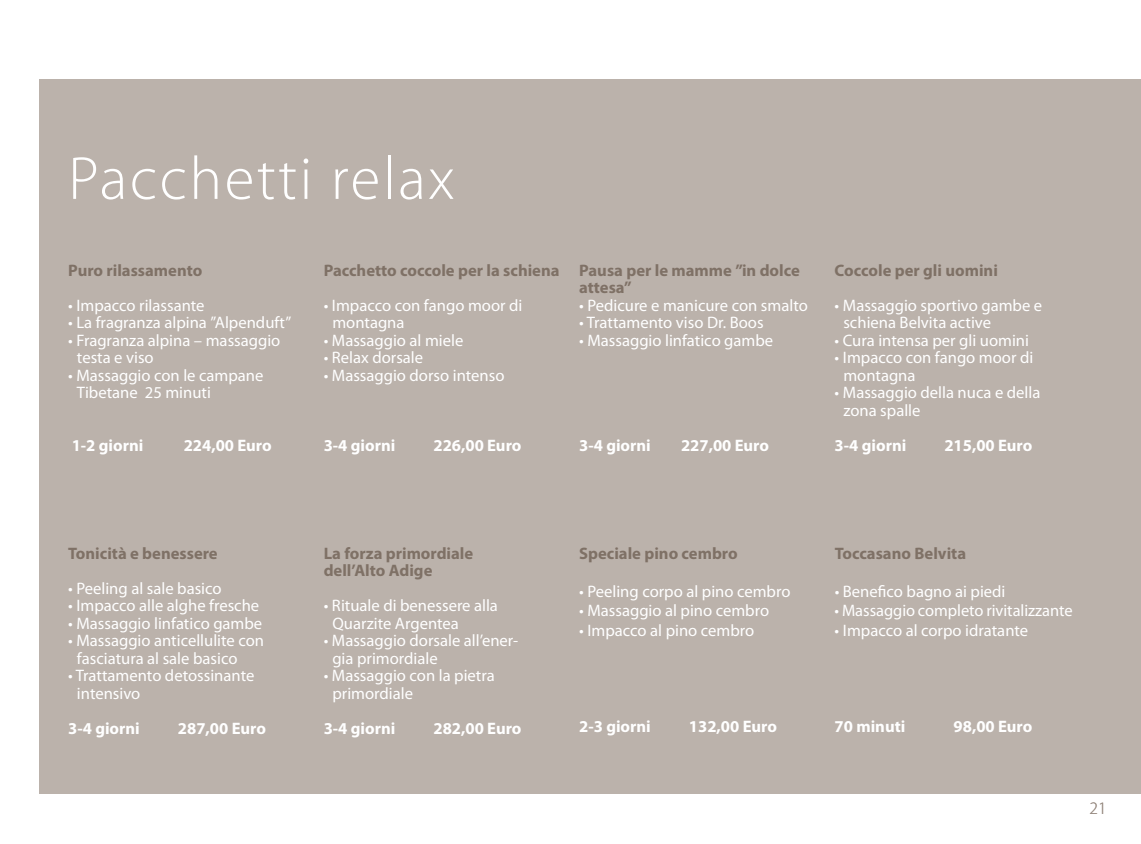
<style>
.page{position:relative;width:1141px;height:844px;background:#fff}
.page>*{position:absolute;margin:0;border:0;box-sizing:border-box;transform-origin:0 0}
.t1{font:300 61.25px "Myriad Pro";letter-spacing:.04em;color:#fff}
.t2{font:300 17.5px "Myriad Pro";color:#a2968d}
.t3{font:16.62px/17.5px "Myriad Pro";color:#fff}
.t4{font:700 16.62px/17.5px "Myriad Pro";color:#7f7166}
.t5{font:700 16.62px "Myriad Pro";color:#fff}
</style>
<div class="page">
<div style="left:40px;top:79px;width:1101px;height:715px;background:#bbb2ab"></div>
<h1 class="t1" style="left:68px;top:141px;width:388px">Pacchetti relax</h1>
<p class="t4" style="left:68px;top:261px;width:136px">Puro rilassamento</p>
<p class="t3" style="left:68px;top:296px;width:138px">• Impacco rilassante</p>
<p class="t3" style="left:68px;top:313px;width:225px">• La fragranza alpina ”Alpenduft”</p>
<p class="t3" style="left:77px;top:331px;width:205px;text-indent:-9px">• Fragranza alpina – massaggio testa e viso</p>
<p class="t3" style="left:77px;top:366px;width:188px;text-indent:-9px">• Massaggio con le campane<br>Tibetane 25 minuti</p>
<p class="t5" style="left:72px;top:434px;width:73px">1-2 giorni</p>
<p class="t5" style="left:184px;top:434px;width:89px">224,00 Euro</p>
<p class="t4" style="left:324px;top:261px;width:237px">Pacchetto coccole per la schiena</p>
<p class="t3" style="left:332px;top:296px;width:191px;text-indent:-9px">• Impacco con fango moor di montagna</p>
<p class="t3" style="left:324px;top:331px;width:141px">• Massaggio al miele</p>
<p class="t3" style="left:324px;top:349px;width:101px">• Relax dorsale</p>
<p class="t3" style="left:324px;top:366px;width:182px">• Massaggio dorso intenso</p>
<p class="t4" style="left:579px;top:261px;width:222px">Pausa per le mamme ”in dolce attesa”</p>
<p class="t3" style="left:579px;top:296px;width:230px">• Pedicure e manicure con smalto</p>
<p class="t3" style="left:579px;top:314px;width:186px">• Trattamento viso Dr. Boos</p>
<p class="t3" style="left:579px;top:331px;width:196px">• Massaggio linfatico gambe</p>
<p class="t5" style="left:324px;top:434px;width:73px">3-4 giorni</p>
<p class="t5" style="left:433px;top:434px;width:89px">226,00 Euro</p>
<p class="t5" style="left:579px;top:434px;width:73px">3-4 giorni</p>
<p class="t5" style="left:681px;top:434px;width:89px">227,00 Euro</p>
<p class="t4" style="left:835px;top:261px;width:165px">Coccole per gli uomini</p>
<p class="t3" style="left:843px;top:296px;width:200px;text-indent:-9px">• Massaggio sportivo gambe e schiena Belvita active</p>
<p class="t3" style="left:835px;top:331px;width:196px">• Cura intensa per gli uomini</p>
<p class="t3" style="left:843px;top:348px;width:191px;text-indent:-9px">• Impacco con fango moor di montagna</p>
<p class="t3" style="left:843px;top:383px;width:199px;text-indent:-9px">• Massaggio della nuca e della zona spalle</p>
<p class="t5" style="left:835px;top:434px;width:73px">3-4 giorni</p>
<p class="t5" style="left:944px;top:434px;width:89px">215,00 Euro</p>
<p class="t4" style="left:68px;top:543px;width:151px">Tonicità e benessere</p>
<p class="t3" style="left:68px;top:579px;width:155px">• Peeling al sale basico</p>
<p class="t3" style="left:68px;top:596px;width:193px">• Impacco alle alghe fresche</p>
<p class="t3" style="left:68px;top:614px;width:196px">• Massaggio linfatico gambe</p>
<p class="t3" style="left:77px;top:631px;width:189px;text-indent:-9px">• Massaggio anticellulite con fasciatura al sale basico</p>
<p class="t3" style="left:77px;top:666px;width:179px;text-indent:-9px">• Trattamento detossinante intensivo</p>
<p class="t5" style="left:68px;top:717px;width:73px">3-4 giorni</p>
<p class="t5" style="left:178px;top:717px;width:89px">287,00 Euro</p>
<p class="t4" style="left:324px;top:543px;width:151px">La forza primordiale dell’Alto Adige</p>
<p class="t3" style="left:332px;top:596px;width:167px;text-indent:-9px">• Rituale di benessere alla<br>Quarzite Argentea</p>
<p class="t3" style="left:332px;top:631px;width:187px;text-indent:-9px">• Massaggio dorsale all’ener&shy;gia primordiale</p>
<p class="t3" style="left:332px;top:666px;width:164px;text-indent:-9px">• Massaggio con la pietra primordiale</p>
<p class="t5" style="left:324px;top:717px;width:73px">3-4 giorni</p>
<p class="t5" style="left:433px;top:717px;width:89px">282,00 Euro</p>
<p class="t4" style="left:579px;top:543px;width:160px">Speciale pino cembro</p>
<p class="t3" style="left:579px;top:582px;width:213px">• Peeling corpo al pino cembro</p>
<p class="t3" style="left:579px;top:601px;width:191px">• Massaggio al pino cembro</p>
<p class="t3" style="left:579px;top:620px;width:177px">• Impacco al pino cembro</p>
<p class="t5" style="left:579px;top:715px;width:73px">2-3 giorni</p>
<p class="t5" style="left:689px;top:715px;width:89px">132,00 Euro</p>
<p class="t4" style="left:835px;top:543px;width:133px">Toccasano Belvita</p>
<p class="t3" style="left:835px;top:582px;width:172px">• Benefico bagno ai piedi</p>
<p class="t3" style="left:835px;top:601px;width:240px">• Massaggio completo rivitalizzante</p>
<p class="t3" style="left:835px;top:620px;width:195px">• Impacco al corpo idratante</p>
<p class="t5" style="left:835px;top:715px;width:72px">70 minuti</p>
<p class="t5" style="left:954px;top:715px;width:80px">98,00 Euro</p>
<p class="t2" style="left:1090px;top:797px;width:19px">21</p>
</div>
